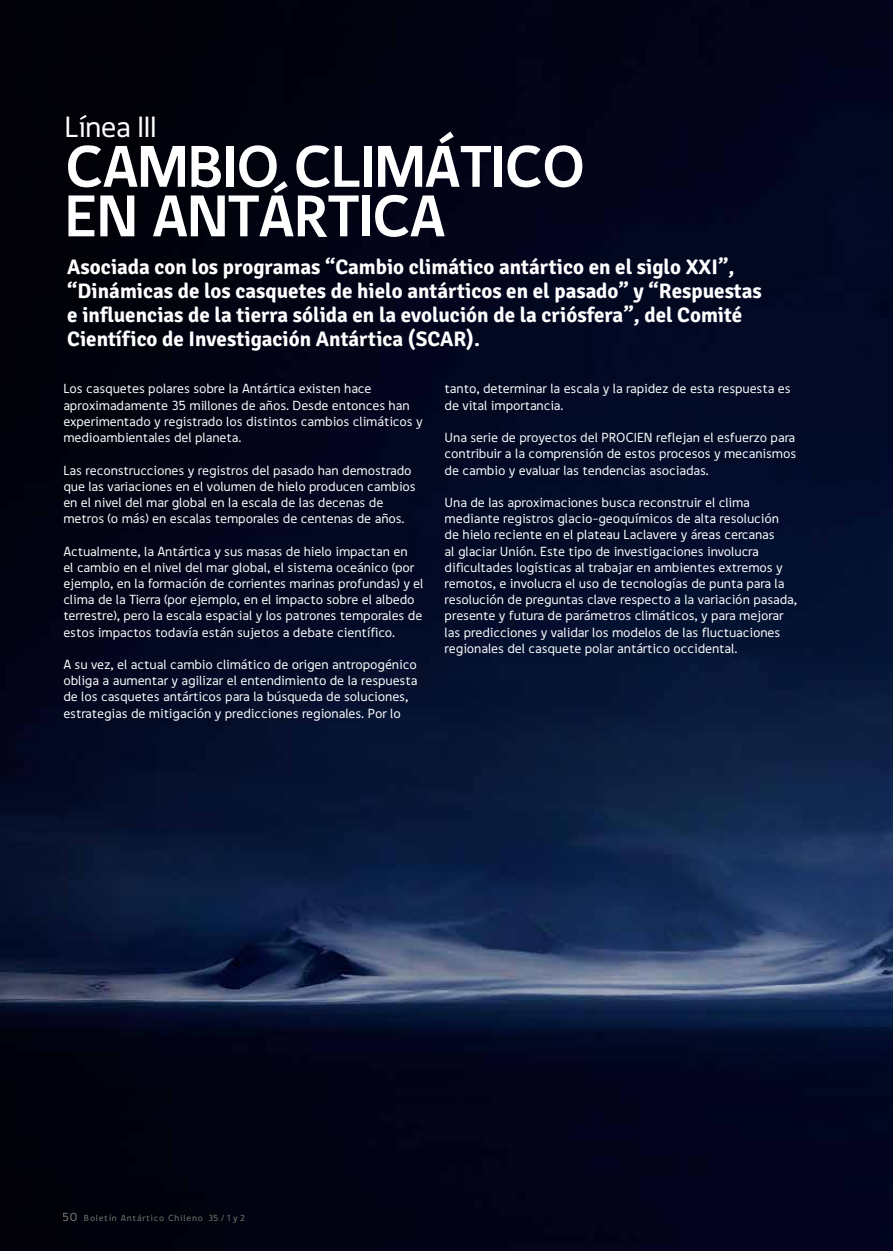
<style>
.page{position:relative;width:893px;height:1251px;background:#fff}
.page>*{position:absolute;margin:0;border:0;box-sizing:border-box;transform-origin:0 0}
.t1{font:700 60px/49.5px "Digna";letter-spacing:-.035em;color:#fff}
.t2{font:30px "Digna";letter-spacing:-.035em;color:#fff}
.t3{font:700 21px/24px "Signika Negative";color:#fff}
.t4{font:13.5px/16.2px "Digna";letter-spacing:-.01em;color:#fff}
.t5{font:9px "Digna";letter-spacing:.08em;color:#7c7c7c}
.s1{font-size:12px}
</style>
<div class="page">
<img style="left:0;top:0;width:893px;height:1250px">
<h2 class="t2" style="left:65px;top:109px;width:94px">Línea III</h2>
<h1 class="t1" style="left:65px;top:140px;width:523px">CAMBIO CLIMÁTICO<br>EN ANTÁRTICA</h1>
<p class="t3" style="left:67px;top:255px;width:696px">Asociada con los programas “Cambio climático antártico en el siglo XXI”, “Dinámicas de los casquetes de hielo antárticos en el pasado” y “Respuestas e influencias de la tierra sólida en la evolución de la criósfera”, del Comité Científico de Investigación Antártica (SCAR).</p>
<p class="t4" style="left:63px;top:380px;width:361px">Los casquetes polares sobre la Antártica existen hace aproximadamente 35 millones de años. Desde entonces han experimentado y registrado los distintos cambios climáticos y medioambientales del planeta.</p>
<p class="t4" style="left:63px;top:461px;width:354px">Las reconstrucciones y registros del pasado han demostrado que las variaciones en el volumen de hielo producen cambios en el nivel del mar global en la escala de las decenas de metros (o más) en escalas temporales de centenas de años.</p>
<p class="t4" style="left:63px;top:542px;width:362px">Actualmente, la Antártica y sus masas de hielo impactan en<br>el cambio en el nivel del mar global, el sistema oceánico (por ejemplo, en la formación de corrientes marinas profundas) y el clima de la Tierra (por ejemplo, en el impacto sobre el albedo terrestre), pero la escala espacial y los patrones temporales de estos impactos todavía están sujetos a debate científico.</p>
<p class="t4" style="left:63px;top:656px;width:356px">A su vez, el actual cambio climático de origen antropogénico obliga a aumentar y agilizar el entendimiento de la respuesta de los casquetes antárticos para la búsqueda de soluciones, estrategias de mitigación y predicciones regionales. Por lo</p>
<p class="t4" style="left:445px;top:380px;width:347px">tanto, determinar la escala y la rapidez de esta respuesta es de vital importancia.</p>
<p class="t4" style="left:445px;top:429px;width:353px;text-align:justify">Una serie de proyectos del PROCIEN reflejan el esfuerzo para contribuir a la comprensión de estos procesos y mecanismos de cambio y evaluar las tendencias asociadas.</p>
<p class="t4" style="left:445px;top:494px;width:354px">Una de las aproximaciones busca reconstruir el clima mediante registros glacio-geoquímicos de alta resolución<br>de hielo reciente en el plateau Laclavere y áreas cercanas<br>al glaciar Unión. Este tipo de investigaciones involucra dificultades logísticas al trabajar en ambientes extremos y remotos, e involucra el uso de tecnologías de punta para la resolución de preguntas clave respecto a la variación pasada, presente y futura de parámetros climáticos, y para mejorar las predicciones y validar los modelos de las fluctuaciones regionales del casquete polar antártico occidental.</p>
<p class="t5" style="left:63px;top:1212px;width:183px"><span class="s1">50</span> Boletín Antártico Chileno 35 / 1 y 2</p>
</div>
